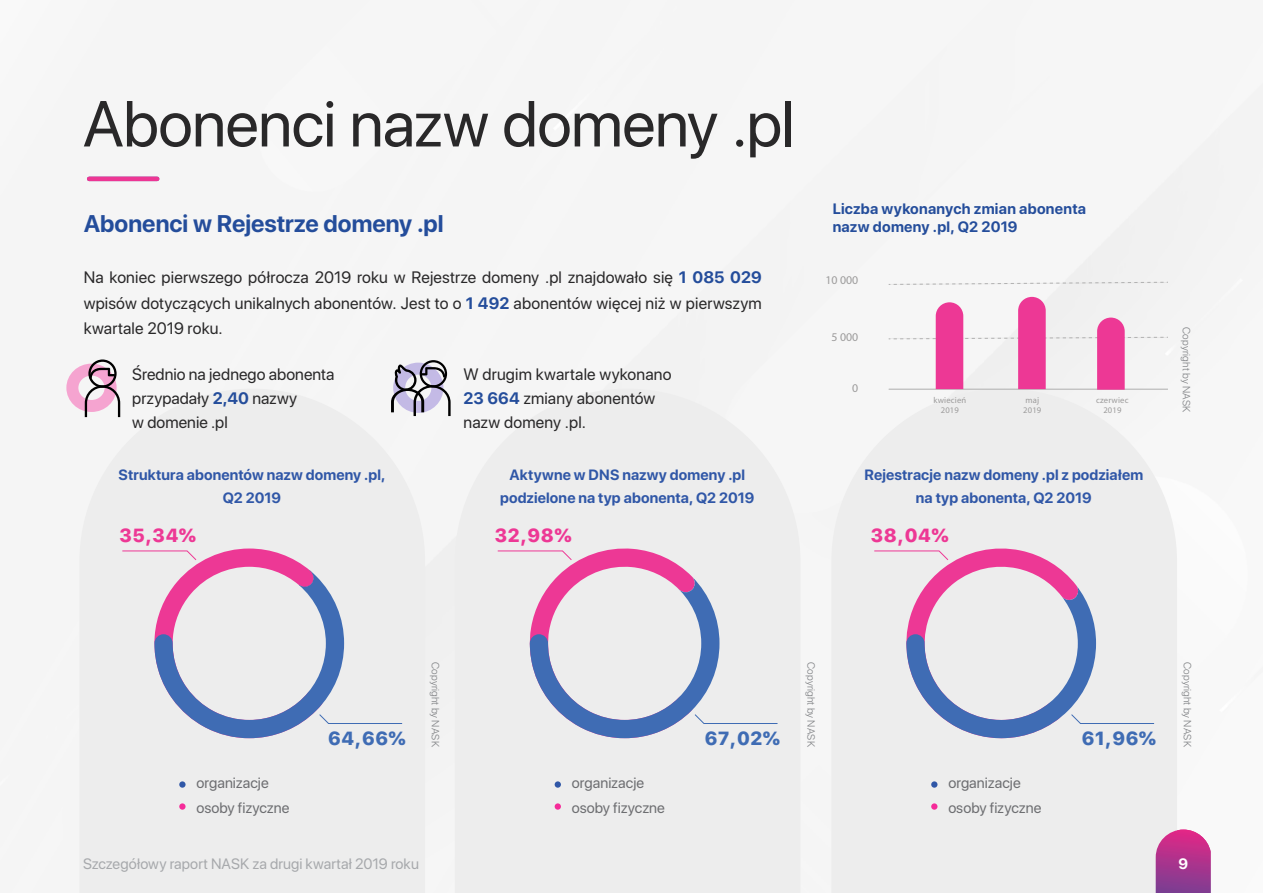
<style>
.page{position:relative;width:1263px;height:893px;background:#fff}
.page>*{position:absolute;margin:0;border:0;box-sizing:border-box;transform-origin:0 0}
.t1{font:64.5px "SF Pro Display";letter-spacing:-.01em;color:#292829}
.t2{font:700 24px "SF Pro Display";color:#244d9b}
.t3{font:800 18.9px "SF Pro Text";color:#ed3895}
.t4{font:800 18.9px "SF Pro Text";color:#3f6cb4}
.t5{font:16.5px/24px "SF Pro Display";letter-spacing:.005em;color:#292829}
.t6{font:15px/25.5px "SF Pro Display";letter-spacing:.005em;color:#6d6e71}
.t7{font:700 15px/18px "SF Pro Display";letter-spacing:.02em;color:#244d9b}
.t8{font:15px "SF Pro Display";letter-spacing:.005em;color:#a7a9ac}
.t9{font:700 15px "SF Pro Display";color:#fff}
.t10{font:700 14.85px/23px "SF Pro Display";letter-spacing:.01em;color:#3057a7;text-align:center}
.t11{font:11.85px "SF Compact Display";color:#9c9b9b}
.t12{font:300 10.5px "SF Pro Display";letter-spacing:.015em;color:#808285}
.t13{font:8.55px/10.4px "SF Compact Display";letter-spacing:.02em;color:#9c9b9b;text-align:center}
.s1{font-weight:700;color:#244d9b}
</style>
<div class="page">
<div style="left:67px;top:46px;width:1196px;height:847px;background:#f5f5f5"></div>
<div style="left:79px;top:389px;width:346px;height:504px;background:#ededed"></div>
<div style="left:455px;top:389px;width:345px;height:504px;background:#ededed"></div>
<svg style="left:831px;top:389px;width:346px;height:504px;background:#ededed"></svg>
<svg style="left:1156px;top:829px;width:54px;height:64px;background:#b14596"></svg>
<hr style="left:89px;top:177px;width:68px;height:4px;background:#ed3694">
<svg style="left:179px;top:781px;width:7px;height:7px"></svg>
<div style="left:555px;top:781px;width:6px;height:7px;background:#3057a7;border-radius:50%"></div>
<div style="left:931px;top:781px;width:6px;height:7px;background:#3057a7;border-radius:50%"></div>
<svg style="left:179px;top:803px;width:7px;height:7px"></svg>
<div style="left:555px;top:803px;width:6px;height:7px;background:#f52b99;border-radius:50%"></div>
<div style="left:931px;top:803px;width:6px;height:7px;background:#f52b99;border-radius:50%"></div>
<svg style="left:122px;top:539px;width:280px;height:222px;background:#dbd4e1"></svg>
<svg style="left:497px;top:538px;width:281px;height:223px;background:#dbd4e1"></svg>
<svg style="left:874px;top:551px;width:16px;height:9px"></svg>
<svg style="left:890px;top:534px;width:204px;height:227px;background:#ecd1df"></svg>
<svg style="left:906px;top:585px;width:248px;height:153px;background:#d1d2e0"></svg>
<svg style="left:889px;top:282px;width:278px;height:3px"></svg>
<svg style="left:889px;top:297px;width:278px;height:93px"></svg>
<div style="left:66px;top:364px;width:51px;height:48px;border:12px solid #f52b99;border-radius:50%"></div>
<svg style="left:85px;top:359px;width:35px;height:58px"></svg>
<svg style="left:391px;top:360px;width:60px;height:56px"></svg>
<h1 class="t1" style="left:83px;top:77px;width:713px">Abonenci nazw domeny .pl</h1>
<h2 class="t2" style="left:84px;top:207px;width:361px">Abonenci w Rejestrze domeny .pl</h2>
<p class="t5" style="left:84px;top:264px;width:680px;line-height:25.5px;text-align:justify">Na koniec pierwszego półrocza 2019 roku w Rejestrze domeny .pl znajdowało się <span class="s1">1 085 029 </span>wpisów dotyczących unikalnych abonentów. Jest to o <span class="s1">1 492</span> abonentów więcej niż w pierwszym kwartale 2019 roku.</p>
<p class="t5" style="left:132px;top:362px;width:204px">Średnio na jednego abonenta przypadały <span class="s1">2,40</span> nazwy<br>w domenie .pl</p>
<p class="t5" style="left:463px;top:362px;width:210px">W drugim kwartale wykonano<br><span class="s1">23 664</span> zmiany abonentów nazw domeny .pl.</p>
<p class="t7" style="left:833px;top:199px;width:255px">Liczba wykonanych zmian abonenta nazw domeny .pl, Q2 2019</p>
<p class="t11" style="left:825px;top:273px;width:34px">10 000</p>
<p class="t11" style="left:831px;top:329px;width:28px">5 000</p>
<p class="t11" style="left:852px;top:381px;width:8px">0</p>
<p class="t13" style="left:933px;top:395px;width:34px">kwiecień<br>2019</p>
<p class="t13" style="left:1023px;top:395px;width:20px;text-align:left">maj<br>2019</p>
<p class="t13" style="left:1096px;top:395px;width:34px">czerwiec<br>2019</p>
<p class="t10" style="left:119px;top:463px;width:268px">Struktura abonentów nazw domeny .pl,<br>Q2 2019</p>
<p class="t10" style="left:500px;top:463px;width:256px">Aktywne w DNS nazwy domeny .pl podzielone na typ abonenta, Q2 2019</p>
<p class="t10" style="left:864px;top:463px;width:280px">Rejestracje nazw domeny .pl z podziałem na typ abonenta, Q2 2019</p>
<p class="t3" style="left:119px;top:521px;width:79px">35,34%</p>
<p class="t3" style="left:494px;top:521px;width:79px">32,98%</p>
<p class="t3" style="left:870px;top:521px;width:80px">38,04%</p>
<p class="t12" style="left:1194px;top:327px;width:86px;rotate:90deg">Copyright by NASK</p>
<p class="t4" style="left:328px;top:724px;width:80px">64,66%</p>
<p class="t12" style="left:443px;top:662px;width:86px;rotate:90deg">Copyright by NASK</p>
<p class="t12" style="left:818px;top:662px;width:86px;rotate:90deg">Copyright by NASK</p>
<p class="t12" style="left:1195px;top:662px;width:86px;rotate:90deg">Copyright by NASK</p>
<p class="t4" style="left:704px;top:724px;width:77px">67,02%</p>
<p class="t4" style="left:1081px;top:724px;width:76px">61,96%</p>
<p class="t6" style="left:196px;top:769px;width:95px">organizacje osoby fizyczne</p>
<p class="t6" style="left:572px;top:769px;width:95px">organizacje osoby fizyczne</p>
<p class="t6" style="left:948px;top:769px;width:95px">organizacje osoby fizyczne</p>
<p class="t8" style="left:83px;top:853px;width:337px">Szczegółowy raport NASK za drugi kwartał 2019 roku</p>
<p class="t9" style="left:1178px;top:853px;width:11px">9</p>
</div>
